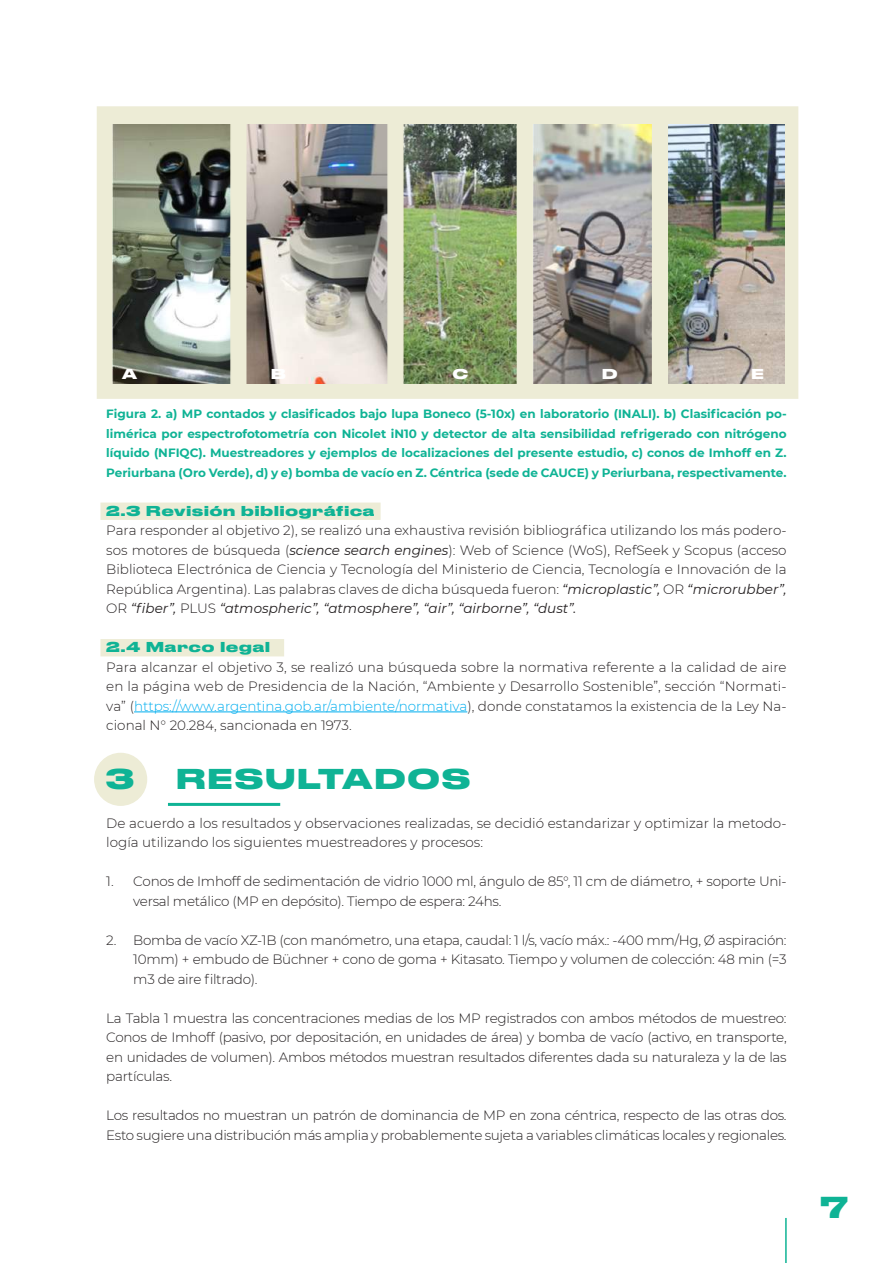
<style>
.page{position:relative;width:893px;height:1263px;background:#fff}
.page>*{position:absolute;margin:0;border:0;box-sizing:border-box;transform-origin:0 0}
.t1{font:700 28.5px "Druk Wide";color:#0fb395}
.t2{font:700 27px "Druk Wide";letter-spacing:.09em;color:#0fb395}
.t3{font:300 13.5px/19.5px "Montserrat";letter-spacing:-.02em;color:#231f20;text-align:justify}
.t4{font:300 13.5px/19.5px "Montserrat";color:#231f20}
.t5{font:700 13.5px "Druk Wide";letter-spacing:.07em;color:#0fb395}
.t6{font:700 13.5px "Druk Wide";color:#fff}
.t7{font:700 12px/19.5px "Montserrat";color:#0fb395;text-align:justify}
.s1{font-weight:400;font-style:italic}
.s2{color:#00aeef}
</style>
<div class="page">
<hr style="left:785px;top:1218px;width:2px;height:45px;background:#0fb395">
<div style="left:100px;top:502px;width:281px;height:18px;background:#edecd6;border:2px solid #edecd6"></div>
<div style="left:100px;top:639px;width:184px;height:17px;background:#edecd6"></div>
<div style="left:95px;top:753px;width:51px;height:52px;background:#edecd6;border-radius:50%"></div>
<div style="left:94px;top:753px;width:53px;height:53px;border:2px solid #edecd6;border-radius:50%"></div>
<div style="left:97px;top:106px;width:701px;height:293px;background:#edecd6;border:2px solid #edecd6"></div>
<hr style="left:134px;top:711px;width:333px;height:1px;background:#00aeef">
<img style="left:113px;top:125px;width:671px;height:258px">
<div style="left:230px;top:119px;width:16px;height:270px;background:#edecd6;border:2px solid #edecd6"></div>
<div style="left:387px;top:119px;width:17px;height:270px;background:#edecd6;border:2px solid #edecd6"></div>
<div style="left:517px;top:119px;width:16px;height:270px;background:#edecd6"></div>
<div style="left:652px;top:119px;width:16px;height:270px;background:#edecd6"></div>
<hr style="left:168px;top:803px;width:112px;height:3px;background:#0fb395">
<p class="t6" style="left:122px;top:363px;width:16px">A</p>
<p class="t6" style="left:271px;top:363px;width:16px">B</p>
<p class="t6" style="left:453px;top:363px;width:17px">C</p>
<p class="t6" style="left:602px;top:363px;width:17px">D</p>
<p class="t6" style="left:751px;top:363px;width:14px">E</p>
<p class="t7" style="left:106px;top:404px;width:682px">Figura 2. a) MP contados y clasificados bajo lupa Boneco (5-10x) en laboratorio (INALI). b) Clasificación po&shy;limérica por espectrofotometría con Nicolet iN10 y detector de alta sensibilidad refrigerado con nitrógeno líquido (NFIQC). Muestreadores y ejemplos de localizaciones del presente estudio, c) conos de Imhoff en Z.<br>Periurbana (Oro Verde), d) y e) bomba de vacío en Z. Céntrica (sede de CAUCE) y Periurbana, respectivamente.</p>
<p class="t5" style="left:106px;top:500px;width:270px">2.3 Revisión bibliográfica</p>
<p class="t3" style="left:106px;top:520px;width:682px">Para responder al objetivo 2), se realizó una exhaustiva revisión bibliográfica utilizando los más podero&shy;sos motores de búsqueda (<span class="s1">science search engines</span>): Web of Science (WoS), RefSeek y Scopus (acceso Biblioteca Electrónica de Ciencia y Tecnología del Ministerio de Ciencia, Tecnología e Innovación de la República Argentina). Las palabras claves de dicha búsqueda fueron: <span class="s1">“microplastic”,</span> OR <span class="s1">“microrubber”, </span>OR <span class="s1">“fiber”,</span> PLUS <span class="s1">“atmospheric”, “atmosphere”, “air”, “airborne”, “dust”.</span></p>
<p class="t5" style="left:106px;top:636px;width:165px">2.4 Marco legal</p>
<p class="t3" style="left:106px;top:657px;width:682px">Para alcanzar el objetivo 3, se realizó una búsqueda sobre la normativa referente a la calidad de aire en la página web de Presidencia de la Nación, “Ambiente y Desarrollo Sostenible”, sección “Normati&shy;va” (<span class="s2">https://www.argentina.gob.ar/ambiente/normativa</span>), donde constatamos la existencia de la Ley Na&shy;cional N° 20.284, sancionada en 1973.</p>
<h2 class="t2" style="left:106px;top:756px;width:29px">3</h2>
<h2 class="t2" style="left:177px;top:756px;width:295px">RESULTADOS</h2>
<p class="t4" style="left:106px;top:813px;width:682px">De acuerdo a los resultados y observaciones realizadas, se decidió estandarizar y optimizar la metodo&shy;logía utilizando los siguientes muestreadores y procesos:</p>
<p class="t3" style="left:133px;top:871px;width:655px;text-indent:-27px">1. Conos de Imhoff de sedimentación de vidrio 1000 ml, ángulo de 85°, 11 cm de diámetro, + soporte Uni&shy;versal metálico (MP en depósito). Tiempo de espera: 24hs.</p>
<p class="t3" style="left:133px;top:930px;width:655px;text-indent:-27px">2. Bomba de vacío XZ-1B (con manómetro, una etapa, caudal: 1 l/s, vacío máx.: -400 mm/Hg, Ø aspiración:<br>10mm) + embudo de Büchner + cono de goma + Kitasato. Tiempo y volumen de colección: 48 min (=3 m3 de aire filtrado).</p>
<p class="t3" style="left:106px;top:1008px;width:682px">La Tabla 1 muestra las concentraciones medias de los MP registrados con ambos métodos de muestreo:<br>Conos de Imhoff (pasivo, por depositación, en unidades de área) y bomba de vacío (activo, en transporte, en unidades de volumen). Ambos métodos muestran resultados diferentes dada su naturaleza y la de las partículas.</p>
<p class="t3" style="left:106px;top:1105px;width:682px">Los resultados no muestran un patrón de dominancia de MP en zona céntrica, respecto de las otras dos.<br>Esto sugiere una distribución más amplia y probablemente sujeta a variables climáticas locales y regionales.</p>
<h1 class="t1" style="left:820px;top:1184px;width:29px">7</h1>
</div>
